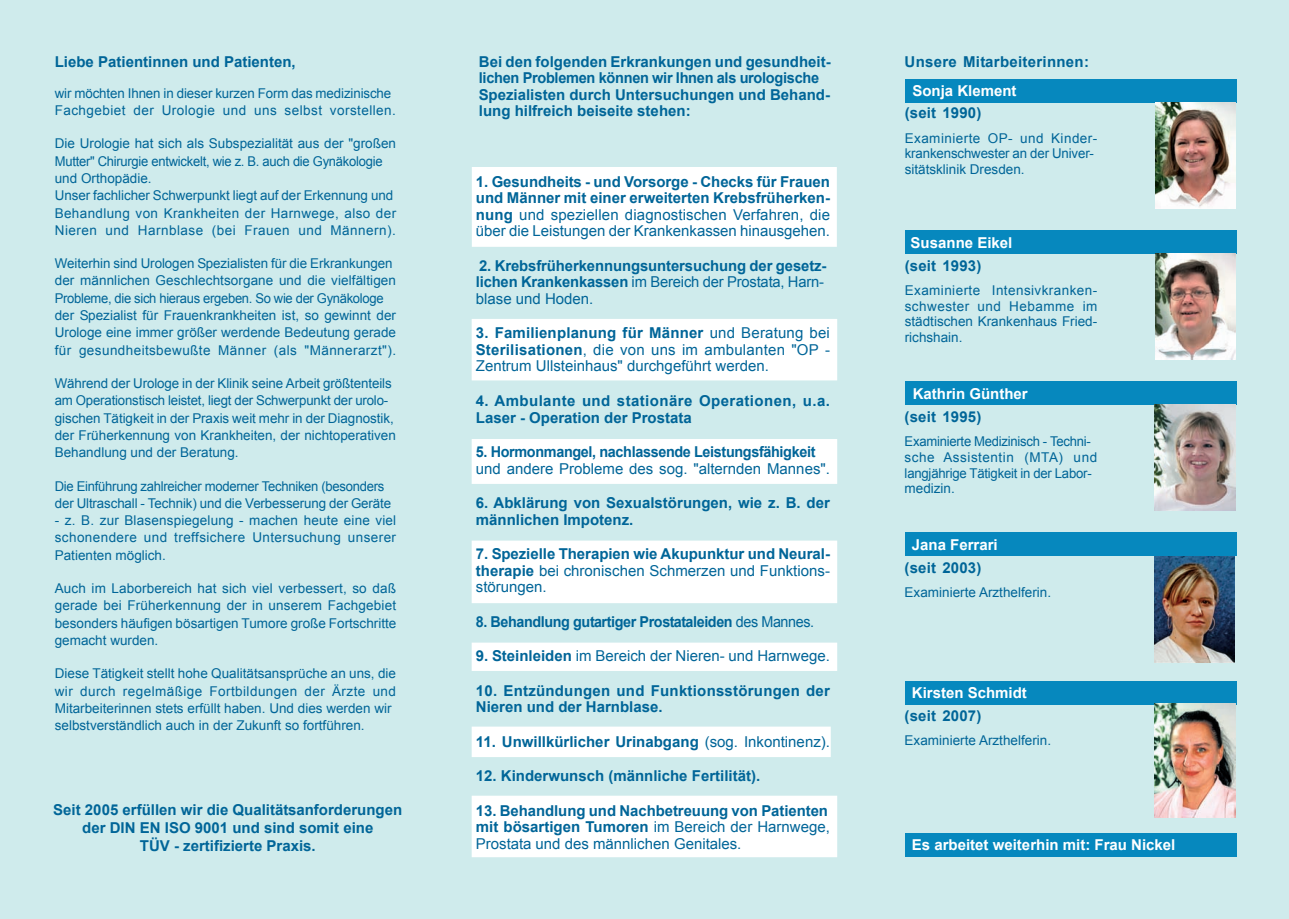
<style>
.page{position:relative;width:1289px;height:919px;background:#fff}
.page>*{position:absolute;margin:0;border:0;box-sizing:border-box;transform-origin:0 0}
.t1{font:700 15px/16.5px "Arial";color:#006598}
.t2{font:15px/16.5px "Arial";color:#006598;text-align:justify}
.t3{font:700 15px "Arial";color:#fff}
.t4{font:700 15px/16.5px "Arial";letter-spacing:.03em;color:#006598}
.t5{font:700 15px "Arial";letter-spacing:-.03em;color:#006598;scale:.96 1}
.t6{font:700 15px "Arial";letter-spacing:-.025em;color:#006598;scale:.96 1}
.t7{font:700 15px "Arial";letter-spacing:.02em;color:#006598}
.t8{font:13.5px/17.2px "Arial";color:#006598}
.t9{font:13.5px/17.2px "Arial";letter-spacing:-.02em;color:#006598}
.s1{font-weight:400}
.s2{font-weight:700}
</style>
<div class="page">
<div style="left:0;top:0;width:1288px;height:918px;background:#cfebec"></div>
<div style="left:904px;top:832px;width:332px;height:24px;background:#0688be"></div>
<div style="left:904px;top:532px;width:332px;height:24px;background:#0688be"></div>
<img style="left:1154px;top:556px;width:80px;height:106px">
<div style="left:904px;top:381px;width:332px;height:23px;background:#0688be"></div>
<img style="left:1154px;top:404px;width:81px;height:107px">
<div style="left:904px;top:230px;width:332px;height:24px;background:#0688be"></div>
<img style="left:1155px;top:254px;width:80px;height:105px">
<div style="left:904px;top:79px;width:332px;height:24px;background:#0688be"></div>
<img style="left:1155px;top:103px;width:80px;height:106px">
<div style="left:904px;top:680px;width:332px;height:24px;background:#0688be"></div>
<div style="left:472px;top:168px;width:364px;height:78px;background:#fff"></div>
<div style="left:472px;top:167px;width:364px;height:80px;border:2px solid #fff"></div>
<div style="left:472px;top:319px;width:364px;height:60px;background:#fff"></div>
<div style="left:471px;top:319px;width:366px;height:61px;border:2px solid #fff"></div>
<div style="left:472px;top:440px;width:364px;height:43px;background:#fff"></div>
<div style="left:471px;top:439px;width:366px;height:45px;border:2px solid #fff"></div>
<div style="left:472px;top:541px;width:364px;height:61px;background:#fff"></div>
<div style="left:471px;top:540px;width:366px;height:63px;border:2px solid #fff"></div>
<div style="left:472px;top:727px;width:358px;height:29px;background:#fff"></div>
<div style="left:471px;top:726px;width:359px;height:31px;border:2px solid #fff"></div>
<div style="left:472px;top:796px;width:364px;height:60px;background:#fff"></div>
<div style="left:471px;top:795px;width:366px;height:62px;border:2px solid #fff"></div>
<div style="left:472px;top:643px;width:364px;height:27px;background:#fff"></div>
<div style="left:471px;top:642px;width:366px;height:29px;border:2px solid #fff"></div>
<img style="left:1154px;top:704px;width:81px;height:113px">
<p class="t1" style="left:479px;top:54px;width:353px">Bei den folgenden Erkrankungen und gesundheit&shy;lichen Problemen können wir Ihnen als urologische Spezialisten durch Untersuchungen und Behand&shy;lung hilfreich beiseite stehen:</p>
<p class="t1" style="left:55px;top:54px;width:242px">Liebe Patientinnen und Patienten,</p>
<p class="t7" style="left:904px;top:52px;width:186px">Unsere Mitarbeiterinnen:</p>
<p class="t3" style="left:912px;top:81px;width:106px">Sonja Klement</p>
<p class="t8" style="left:55px;top:84px;width:343px">wir möchten Ihnen in dieser kurzen Form das medizinische<br>Fachgebiet der Urologie und uns selbst vorstellen.</p>
<p class="t8" style="left:55px;top:135px;width:343px">Die Urologie hat sich als Subspezialität aus der "großen Mutter" Chirurgie entwickelt, wie z. B. auch die Gynäkologie und Orthopädie.<br>Unser fachlicher Schwerpunkt liegt auf der Erkennung und Behandlung von Krankheiten der Harnwege, also der Nieren und Harnblase (bei Frauen und Männern).</p>
<p class="t8" style="left:55px;top:255px;width:343px">Weiterhin sind Urologen Spezialisten für die Erkrankungen der männlichen Geschlechtsorgane und die vielfältigen Probleme, die sich hieraus ergeben. So wie der Gynäkologe der Spezialist für Frauenkrankheiten ist, so gewinnt der Urologe eine immer größer werdende Bedeutung gerade für gesundheitsbewußte Männer (als "Männerarzt").</p>
<p class="t8" style="left:55px;top:375px;width:343px">Während der Urologe in der Klinik seine Arbeit größtenteils am Operationstisch leistet, liegt der Schwerpunkt der urolo&shy;gischen Tätigkeit in der Praxis weit mehr in der Diagnostik, der Früherkennung von Krankheiten, der nichtoperativen Behandlung und der Beratung.</p>
<p class="t9" style="left:55px;top:477px;width:338px">Die Einführung zahlreicher moderner Techniken (besonders der Ultraschall - Technik) und die Verbesserung der Geräte</p>
<p class="t8" style="left:55px;top:511px;width:343px;text-align:justify">- z. B. zur Blasenspiegelung - machen heute eine viel schonendere und treffsichere Untersuchung unserer Patienten möglich.</p>
<p class="t8" style="left:55px;top:579px;width:343px;text-align:justify">Auch im Laborbereich hat sich viel verbessert, so daß gerade bei Früherkennung der in unserem Fachgebiet besonders häufigen bösartigen Tumore große Fortschritte gemacht wurden.</p>
<p class="t8" style="left:55px;top:665px;width:343px">Diese Tätigkeit stellt hohe Qualitätsansprüche an uns, die wir durch regelmäßige Fortbildungen der Ärzte und Mitarbeiterinnen stets erfüllt haben. Und dies werden wir selbstverständlich auch in der Zukunft so fortführen.</p>
<p class="t1" style="left:904px;top:105px;width:78px">(seit 1990)</p>
<p class="t8" style="left:904px;top:130px;width:194px;line-height:15.8px">Examinierte OP- und Kinder&shy;krankenschwester an der Univer&shy;sitätsklinik Dresden.</p>
<p class="t1" style="left:476px;top:174px;width:356px;text-align:justify">1. Gesundheits - und Vorsorge - Checks für Frauen und Männer mit einer erweiterten Krebsfrüherken&shy;nung <span class="s1">und speziellen diagnostischen Verfahren, die über die Leistungen der Krankenkassen hinausgehen.</span></p>
<p class="t1" style="left:476px;top:258px;width:352px">2. Krebsfrüherkennungsuntersuchung der gesetz&shy;lichen Krankenkassen <span class="s1">im Bereich der Prostata, Harn&shy;blase und Hoden.</span></p>
<p class="t2" style="left:476px;top:325px;width:356px"><span class="s2">3. Familienplanung für Männer</span> und Beratung bei <span class="s2">Sterilisationen</span>, die von uns im ambulanten "OP - Zentrum Ullsteinhaus" durchgeführt werden.</p>
<p class="t4" style="left:476px;top:393px;width:355px">4. Ambulante und stationäre Operationen, u.a.<br>Laser - Operation der Prostata</p>
<p class="t6" style="left:476px;top:441px;width:355px">5. Hormonmangel, nachlassende Leistungsfähigkeit</p>
<p class="t2" style="left:476px;top:460px;width:355px">und andere Probleme des sog. "alternden Mannes".</p>
<p class="t1" style="left:476px;top:495px;width:355px">6. Abklärung von Sexualstörungen, wie z. B. der männlichen Impotenz.</p>
<p class="t1" style="left:476px;top:546px;width:355px;text-align:justify">7. Spezielle Therapien wie Akupunktur und Neural&shy;therapie <span class="s1">bei chronischen Schmerzen und Funktions&shy;störungen.</span></p>
<p class="t5" style="left:476px;top:611px;width:354px">8. Behandlung gutartiger Prostataleiden <span class="s1">des Mannes.</span></p>
<p class="t2" style="left:476px;top:647px;width:355px"><span class="s2">9. Steinleiden</span> im Bereich der Nieren- und Harnwege.</p>
<p class="t1" style="left:476px;top:682px;width:356px">10. Entzündungen und Funktionsstörungen der<br>Nieren und der Harnblase.</p>
<p class="t1" style="left:476px;top:733px;width:355px">11. Unwillkürlicher Urinabgang <span class="s1">(sog. Inkontinenz).</span></p>
<p class="t1" style="left:476px;top:768px;width:286px">12. Kinderwunsch (männliche Fertilität).</p>
<p class="t1" style="left:476px;top:802px;width:355px">13. Behandlung und Nachbetreuung von Patienten mit bösartigen Tumoren <span class="s1">im Bereich der Harnwege,<br>Prostata und des männlichen Genitales.</span></p>
<p class="t3" style="left:910px;top:232px;width:103px">Susanne Eikel</p>
<p class="t1" style="left:904px;top:257px;width:78px">(seit 1993)</p>
<p class="t8" style="left:904px;top:282px;width:194px;line-height:15.8px;text-align:justify">Examinierte Intensivkranken&shy;schwester und Hebamme im städtischen Krankenhaus Fried&shy;richshain.</p>
<p class="t3" style="left:912px;top:383px;width:117px">Kathrin Günther</p>
<p class="t1" style="left:904px;top:408px;width:78px">(seit 1995)</p>
<p class="t8" style="left:904px;top:433px;width:194px;line-height:15.8px">Examinierte Medizinisch - Techni&shy;sche Assistentin (MTA) und langjährige Tätigkeit in der Labor&shy;medizin.</p>
<p class="t3" style="left:911px;top:534px;width:87px">Jana Ferrari</p>
<p class="t1" style="left:904px;top:559px;width:78px">(seit 2003)</p>
<p class="t8" style="left:904px;top:584px;width:148px">Examinierte Arzthelferin.</p>
<p class="t3" style="left:911px;top:683px;width:117px">Kirsten Schmidt</p>
<p class="t1" style="left:904px;top:708px;width:78px">(seit 2007)</p>
<p class="t8" style="left:904px;top:732px;width:148px">Examinierte Arzthelferin.</p>
<p class="t1" style="left:53px;top:801px;width:350px;line-height:18px;text-align:center">Seit 2005 erfüllen wir die Qualitätsanforderungen der DIN EN ISO 9001 und sind somit eine<br>TÜV - zertifizierte Praxis.</p>
<p class="t3" style="left:911px;top:835px;width:265px">Es arbeitet weiterhin mit: Frau Nickel</p>
</div>
